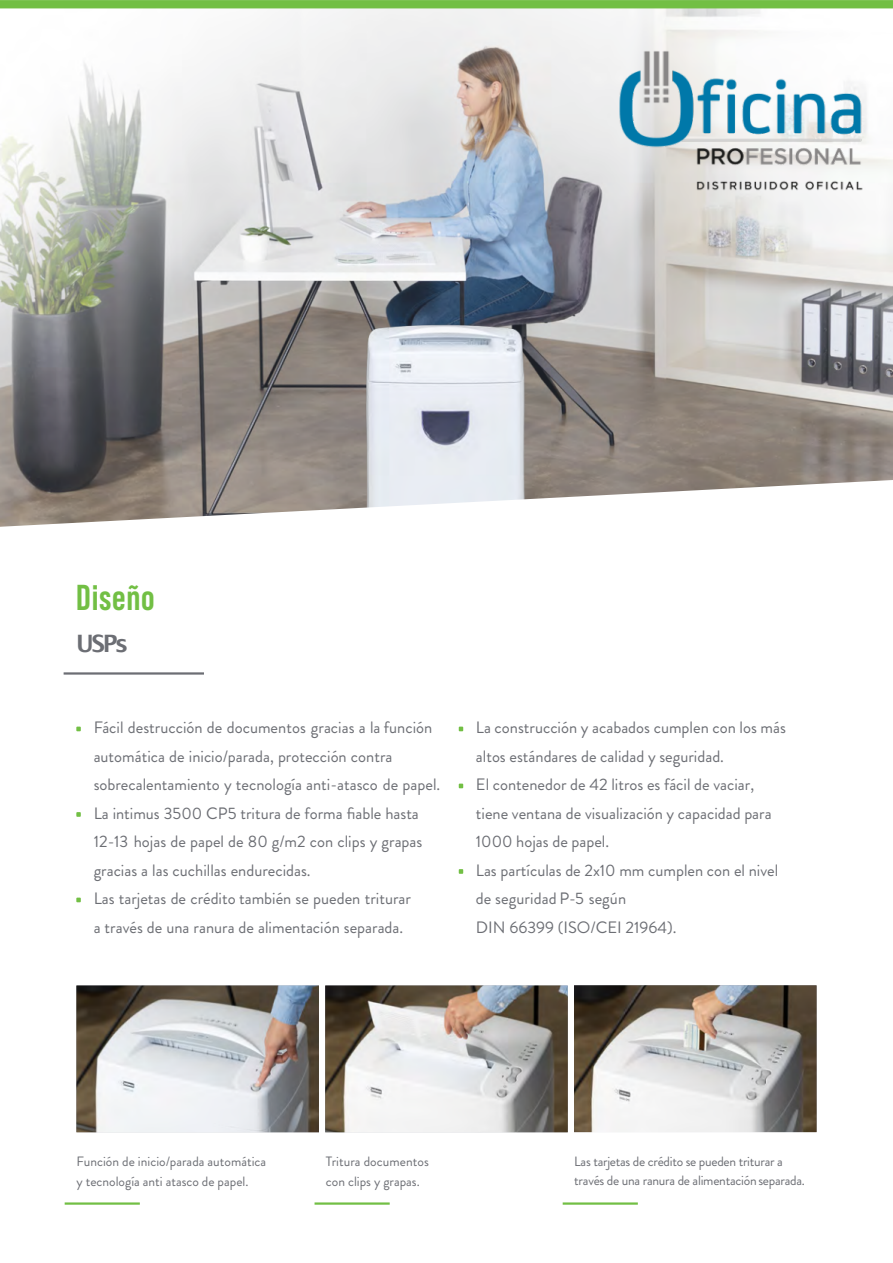
<style>
.page{position:relative;width:893px;height:1263px;background:#fff}
.page>*{position:absolute;margin:0;border:0;box-sizing:border-box;transform-origin:0 0}
.t1{font:700 36px "Bebas Neue Pro";letter-spacing:.02em;color:#72bf44}
.t2{font:700 24px "Lucida Grande";color:#6c6e74}
.t3{font:16.5px/28.5px "Brandon Grotesque";color:#6c6e74}
.t4{font:13.5px/19.5px "Brandon Grotesque";color:#6c6e74}
.t5{font:13.5px/19.5px "Brandon Grotesque";letter-spacing:-.02em;color:#6c6e74}
</style>
<div class="page">
<img style="left:0;top:8px;width:892px;height:472px">
<svg style="left:0;top:480px;width:891px;height:252px"></svg>
<svg style="left:61px;top:671px;width:145px;height:5px"></svg>
<img style="left:76px;top:985px;width:243px;height:147px">
<img style="left:325px;top:985px;width:242px;height:147px">
<img style="left:574px;top:985px;width:242px;height:147px">
<div style="left:0;top:0;width:892px;height:8px;background:#72bf44"></div>
<svg style="left:64px;top:1202px;width:76px;height:3px"></svg>
<svg style="left:314px;top:1202px;width:76px;height:3px"></svg>
<svg style="left:562px;top:1202px;width:76px;height:3px"></svg>
<svg style="left:76px;top:727px;width:5px;height:4px"></svg>
<svg style="left:76px;top:812px;width:5px;height:5px"></svg>
<svg style="left:76px;top:898px;width:5px;height:4px"></svg>
<svg style="left:459px;top:727px;width:4px;height:4px"></svg>
<svg style="left:459px;top:784px;width:4px;height:4px"></svg>
<svg style="left:459px;top:869px;width:4px;height:5px"></svg>
<img style="left:613px;top:48px;width:252px;height:145px">
<h1 class="t1" style="left:76px;top:581px;width:80px">Diseño</h1>
<h2 class="t2" style="left:76px;top:629px;width:54px">USPs</h2>
<p class="t3" style="left:94px;top:713px;width:348px">Fácil destrucción de documentos gracias a la función automática de inicio/parada, protección contra sobrecalentamiento y tecnología anti-atasco de papel.<br>La intimus 3500 CP5 tritura de forma fiable hasta 12-13 hojas de papel de 80 g/m2 con clips y grapas gracias a las cuchillas endurecidas.<br>Las tarjetas de crédito también se pueden triturar<br>a través de una ranura de alimentación separada.</p>
<p class="t3" style="left:476px;top:713px;width:311px">La construcción y acabados cumplen con los más altos estándares de calidad y seguridad.<br>El contenedor de 42 litros es fácil de vaciar, tiene ventana de visualización y capacidad para 1000 hojas de papel.<br>Las partículas de 2x10 mm cumplen con el nivel de seguridad P-5 según<br>DIN 66399 (ISO/CEI 21964).</p>
<p class="t4" style="left:76px;top:1152px;width:191px">Función de inicio/parada automática y tecnología anti atasco de papel.</p>
<p class="t4" style="left:326px;top:1152px;width:104px">Tritura documentos con clips y grapas.</p>
<p class="t5" style="left:574px;top:1151px;width:232px">Las tarjetas de crédito se pueden triturar a través de una ranura de alimentaciónseparada.</p>
</div>
